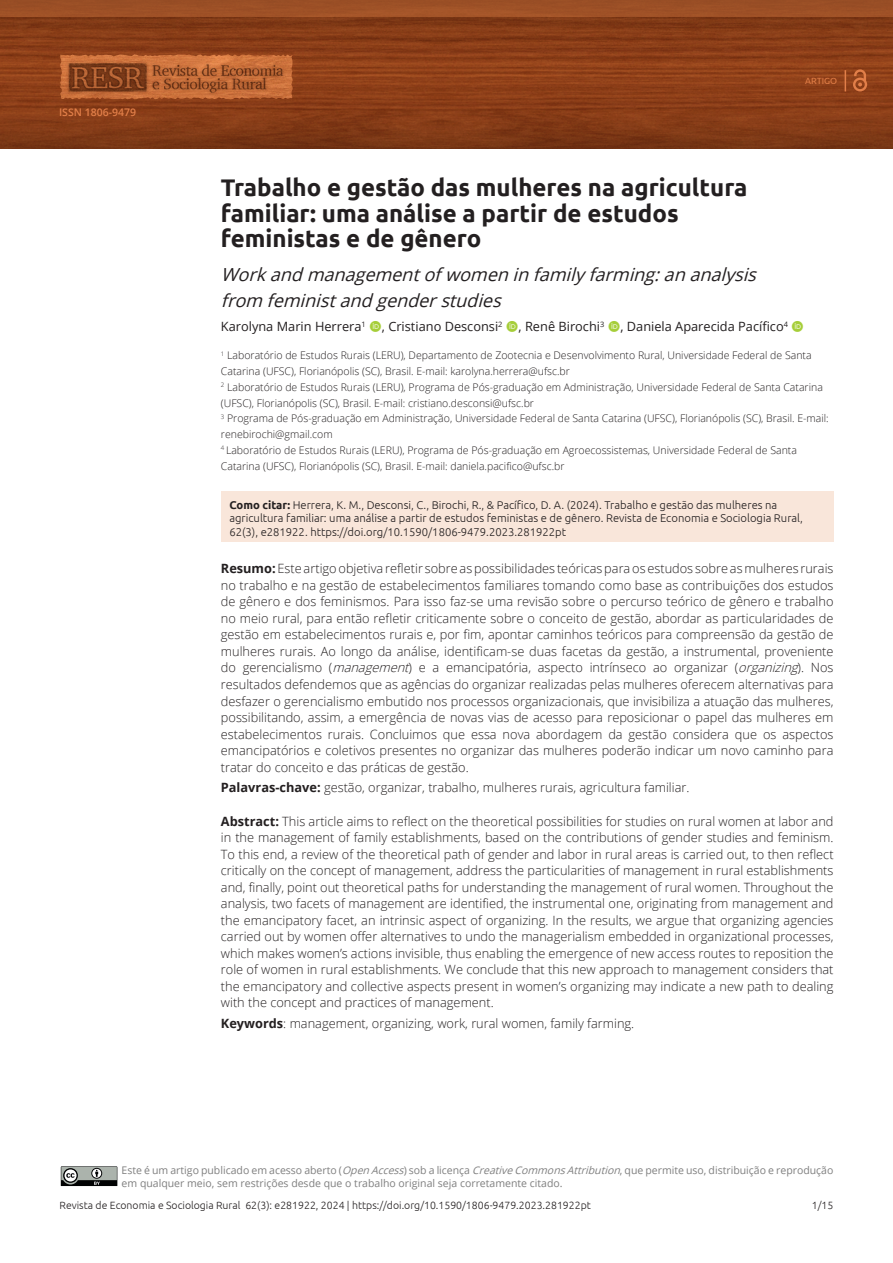
<style>
.page{position:relative;width:893px;height:1263px;background:#fff}
.page>*{position:absolute;margin:0;border:0;box-sizing:border-box;transform-origin:0 0}
.ArticleTitle{font:700 24px/25.5px "Ubuntu";color:#231f20}
.ArticleTitle-Trans1{font:italic 18px/25.5px "Open Sans";color:#231f20}
.Abstract{font:300 12.75px/16.5px "Open Sans";color:#231f20;text-align:justify}
.Abstract-Trans1{font:300 12.75px/16.5px "Open Sans";color:#231f20;text-align:justify}
.Authors{font:12.75px "Open Sans";color:#231f20}
.Keywords{font:300 12.75px "Open Sans";color:#231f20}
.Keywords-Trans1{font:300 12.75px "Open Sans";color:#231f20}
.HowToCite{font:300 11.25px/13.5px "Ubuntu";color:#231f20}
.Affiliations{font:300 10.5px/15.8px "Open Sans";color:#231f20}
.LicenseParaAlt{font:10.5px/12.6px "Open Sans";color:#7f7f7f}
.t1{font:300 10.5px "Ubuntu";color:#231f20}
.t2{font:600 10.5px "Open Sans";color:#e27f49}
.t3{font:9px "Ubuntu";color:#e27f48}
.s1{font-weight:700}
.s2{font-style:italic}
</style>
<div class="page">
<svg style="left:0;top:17px;width:893px;height:132px;background:#863b17"></svg>
<div style="left:0;top:0;width:893px;height:17px;background:#9d5026"></div>
<img style="left:58px;top:52px;width:238px;height:50px">
<svg style="left:853px;top:69px;width:14px;height:22px"></svg>
<svg style="left:845px;top:70px;width:1px;height:21px"></svg>
<svg style="left:61px;top:1166px;width:57px;height:21px"></svg>
<div style="left:221px;top:491px;width:612px;height:51px;background:#f9e6da"></div>
<p class="t2" style="left:59px;top:105px;width:79px">ISSN 1806-9479</p>
<p class="t3" style="left:805px;top:75px;width:34px">Artigo</p>
<p class="ArticleTitle" style="left:221px;top:174px;width:528px">Trabalho e gestão das mulheres na agricultura familiar: uma análise a partir de estudos feministas e de gênero</p>
<p class="ArticleTitle-Trans1" style="left:221px;top:261px;width:543px">Workandmanagementofwomeninfamily farming:ananalysis from feministandgenderstudies</p>
<p class="Authors" style="left:221px;top:318px;width:146px">Karolyna Marin Herrera<sup>1</sup></p>
<p class="Authors" style="left:382px;top:318px;width:122px">, Cristiano Desconsi<sup>2</sup></p>
<p class="Authors" style="left:519px;top:318px;width:87px">, Renê Birochi<sup>3</sup></p>
<p class="Authors" style="left:620px;top:318px;width:169px">, Daniela Aparecida Pacífico<sup>4</sup></p>
<p class="Affiliations" style="left:221px;top:347px;width:592px"><sup>1</sup> Laboratório de Estudos Rurais (LERU), Departamento de Zootecnia e Desenvolvimento Rural, Universidade Federal de Santa<br>Catarina (UFSC), Florianópolis (SC), Brasil. E-mail: karolyna.herrera@ufsc.br</p>
<p class="Affiliations" style="left:221px;top:379px;width:603px"><sup>2</sup> Laboratório de Estudos Rurais (LERU), Programa de Pós-graduação em Administração, Universidade Federal de Santa Catarina (UFSC), Florianópolis (SC), Brasil. E-mail: cristiano.desconsi@ufsc.br</p>
<p class="Affiliations" style="left:221px;top:410px;width:609px"><sup>3</sup> Programa de Pós-graduação em Administração, Universidade Federal de Santa Catarina (UFSC), Florianópolis (SC), Brasil. E-mail: renebirochi@gmail.com</p>
<p class="Affiliations" style="left:221px;top:442px;width:578px"><sup>4</sup> Laboratório de Estudos Rurais (LERU), Programa de Pós-graduação em Agroecossistemas, Universidade Federal de Santa<br>Catarina (UFSC), Florianópolis (SC), Brasil. E-mail: daniela.pacifico@ufsc.br</p>
<p class="HowToCite" style="left:229px;top:498px;width:575px"><span class="s1">Como citar:</span> Herrera, K. M., Desconsi, C., Birochi, R., &amp; Pacífico, D. A. (2024). Trabalho e gestão das mulheres na agricultura familiar: uma análise a partir de estudos feministas e de gênero. Revista de Economia e Sociologia Rural,<br>62(3), e281922. https://doi.org/10.1590/1806-9479.2023.281922pt</p>
<p class="Abstract" style="left:221px;top:560px;width:614px"><span class="s1">Resumo:</span> Este artigo objetiva refletir sobre as possibilidades teóricas para os estudos sobre as mulheres rurais no trabalho e na gestão de estabelecimentos familiares tomando como base as contribuições dos estudos de gênero e dos feminismos. Para isso faz-se uma revisão sobre o percurso teórico de gênero e trabalho no meio rural, para então refletir criticamente sobre o conceito de gestão, abordar as particularidades de gestão em estabelecimentos rurais e, por fim, apontar caminhos teóricos para compreensão da gestão de mulheres rurais. Ao longo da análise, identificam-se duas facetas da gestão, a instrumental, proveniente do gerencialismo (<span class="s2">management</span>) e a emancipatória, aspecto intrínseco ao organizar (<span class="s2">organizing</span>). Nos resultados defendemos que as agências do organizar realizadas pelas mulheres oferecem alternativas para desfazer o gerencialismo embutido nos processos organizacionais, que invisibiliza a atuação das mulheres, possibilitando, assim, a emergência de novas vias de acesso para reposicionar o papel das mulheres em estabelecimentos rurais. Concluimos que essa nova abordagem da gestão considera que os aspectos emancipatórios e coletivos presentes no organizar das mulheres poderão indicar um novo caminho para tratar do conceito e das práticas de gestão.</p>
<p class="Keywords" style="left:221px;top:779px;width:470px"><span class="s1">Palavras-chave:</span> gestão, organizar, trabalho, mulheres rurais, agricultura familiar.</p>
<p class="Abstract-Trans1" style="left:221px;top:812px;width:614px"><span class="s1">Abstract:</span> This article aims to reflect on the theoretical possibilities for studies on rural women at labor and in the management of family establishments, based on the contributions of gender studies and feminism.<br>To this end, a review of the theoretical path of gender and labor in rural areas is carried out, to then reflect critically on the concept of management, address the particularities of management in rural establishments and, finally, point out theoretical paths for understanding the management of rural women. Throughout the analysis, two facets of management are identified, the instrumental one, originating from management and the emancipatory facet, an intrinsic aspect of organizing. In the results, we argue that organizing agencies carried out by women offer alternatives to undo the managerialism embedded in organizational processes, which makes women’s actions invisible, thus enabling the emergence of new access routes to reposition the role of women in rural establishments. We conclude that this new approach to management considers that the emancipatory and collective aspects present in women’s organizing may indicate a new path to dealing with the concept and practices of management.</p>
<p class="Keywords-Trans1" style="left:221px;top:1015px;width:415px"><span class="s1">Keywords</span>: management, organizing, work, rural women, family farming.</p>
<p class="LicenseParaAlt" style="left:122px;top:1164px;width:713px">Este é um artigo publicado em acesso aberto (<span class="s2">OpenAccess</span>) sob a licença <span class="s2">CreativeCommonsAttribution</span>, que permite uso, distribuição e reprodução em qualquer meio, sem restrições desde que o trabalho original seja corretamente citado.</p>
<p class="t1" style="left:60px;top:1198px;width:533px">Revista de Economia e Sociologia Rural 62(3): e281922, 2024 | https://doi.org/10.1590/1806-9479.2023.281922pt</p>
<p class="t1" style="left:812px;top:1198px;width:23px">1/15</p>
</div>
